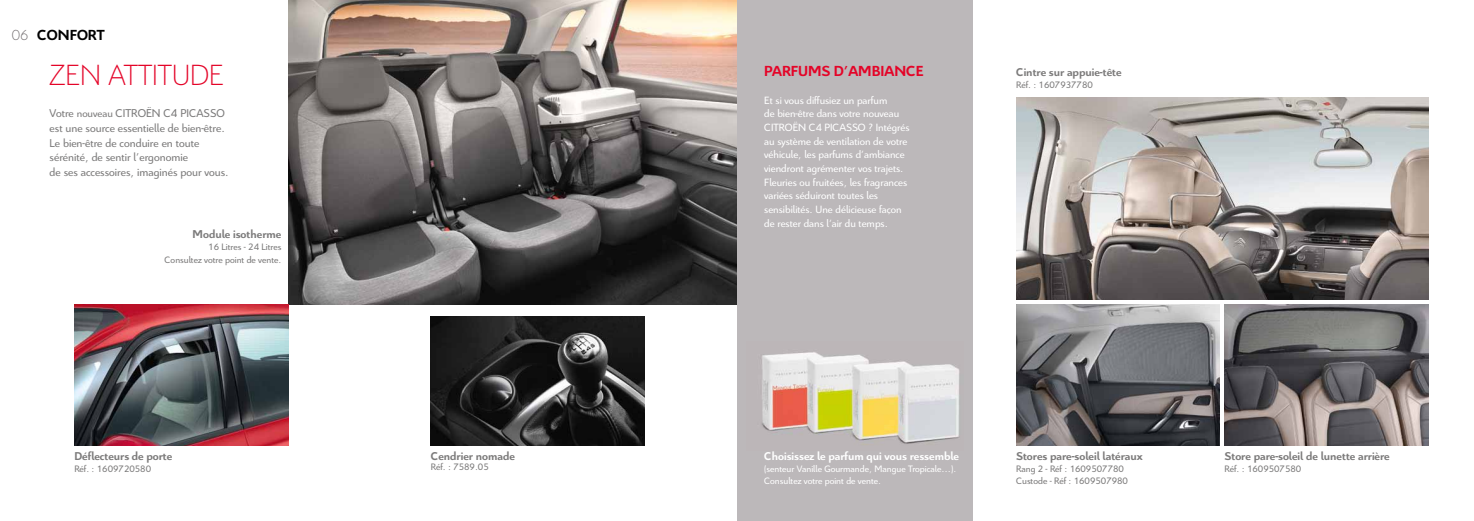
<style>
.page{position:relative;width:1474px;height:521px;background:#fff}
.page>*{position:absolute;margin:0;border:0;box-sizing:border-box;transform-origin:0 0}
.t1{font:300 31.5px "Citroen";color:#e40428}
.t2{font:700 15.75px "Citroen";color:#e40428}
.t3{font:700 15.75px "Citroen";color:#000}
.t4{font:12.25px/14.7px "Citroen";color:#7c7b7b}
.t5{font:700 12.25px "Citroen";color:#7c7b7b}
.t6{font:700 12.25px "Citroen";color:#fff}
.t7{font:11.38px/13.7px "Citroen";color:#fff}
.t8{font:10.06px/12.1px "Citroen";color:#7c7b7b;text-align:right}
.t9{font:10.06px/12.1px "Citroen";color:#fff}
.s1{font-weight:300;color:#6f6a6c}
.s2{font-size:11.38px}
</style>
<div class="page">
<img style="left:288px;top:0;width:449px;height:304px">
<img style="left:75px;top:304px;width:213px;height:141px">
<img style="left:431px;top:316px;width:213px;height:129px">
<img style="left:1016px;top:97px;width:411px;height:202px">
<div style="left:737px;top:0;width:235px;height:521px;background:#bcb8ba"></div>
<img style="left:1016px;top:304px;width:203px;height:141px">
<img style="left:1224px;top:304px;width:203px;height:141px">
<img style="left:761px;top:352px;width:199px;height:93px">
<h2 class="t3" style="left:12px;top:24px;width:94px"><span class="s1">06</span> CONFORT</h2>
<h1 class="t1" style="left:49px;top:56px;width:176px">ZEN ATTITUDE</h1>
<p class="t4" style="left:50px;top:106px;width:180px">Votre <span class="s2">nouveau</span> CITRO ËN C4 Picasso est une source essentielle de bien-être.<br>Le bien-être de conduire en toute sérénité, de sentir l’ergonomie<br>de ses accessoires, imaginés pour vous.</p>
<p class="t5" style="left:193px;top:226px;width:90px">Module isotherme</p>
<p class="t8" style="left:165px;top:241px;width:118px">16 Litres - 24 Litres<br>Consultez votre point de vente.</p>
<p class="t5" style="left:74px;top:447px;width:99px">Déflecteurs de porte</p>
<p class="t8" style="left:74px;top:462px;width:78px">Réf. : 1609720580</p>
<p class="t5" style="left:431px;top:447px;width:86px">Cendrier nomade</p>
<p class="t8" style="left:431px;top:461px;width:59px">Réf. : 7589.05</p>
<h2 class="t2" style="left:764px;top:60px;width:161px">PARFUMS D’AMBIANCE</h2>
<p class="t7" style="left:764px;top:93px;width:147px">Et si vous diffusiez un parfum<br>de bien-être dans votre nouveau<br>CITROËN C4 Picasso ? Intégrés au système de ventilation de votre véhicule, les parfums d’ambiance viendront agrémenter vos trajets.<br>Fleuries ou fruitées, les fragrances variées séduiront toutes les sensibilités. Une délicieuse façon de rester dans l’air du temps.</p>
<p class="t5" style="left:1016px;top:64px;width:107px">Cintre sur appuie-tête</p>
<p class="t8" style="left:1016px;top:79px;width:78px">Réf. : 1607937780</p>
<p class="t6" style="left:764px;top:447px;width:196px">Choisissez le parfum qui vous ressemble</p>
<p class="t9" style="left:764px;top:462px;width:193px">(senteur Vanille Gourmande, Mangue Tropicale…).<br>Consultez votre point de vente.</p>
<p class="t5" style="left:1016px;top:447px;width:128px">Stores pare-soleil latéraux</p>
<p class="t8" style="left:1016px;top:462px;width:113px;text-align:left">Rang 2 - Réf : 1609507780<br>Custode - Réf : 1609507980</p>
<p class="t5" style="left:1224px;top:447px;width:167px">Store pare-soleil de lunette arrière</p>
<p class="t8" style="left:1224px;top:462px;width:78px">Réf. : 1609507580</p>
</div>
